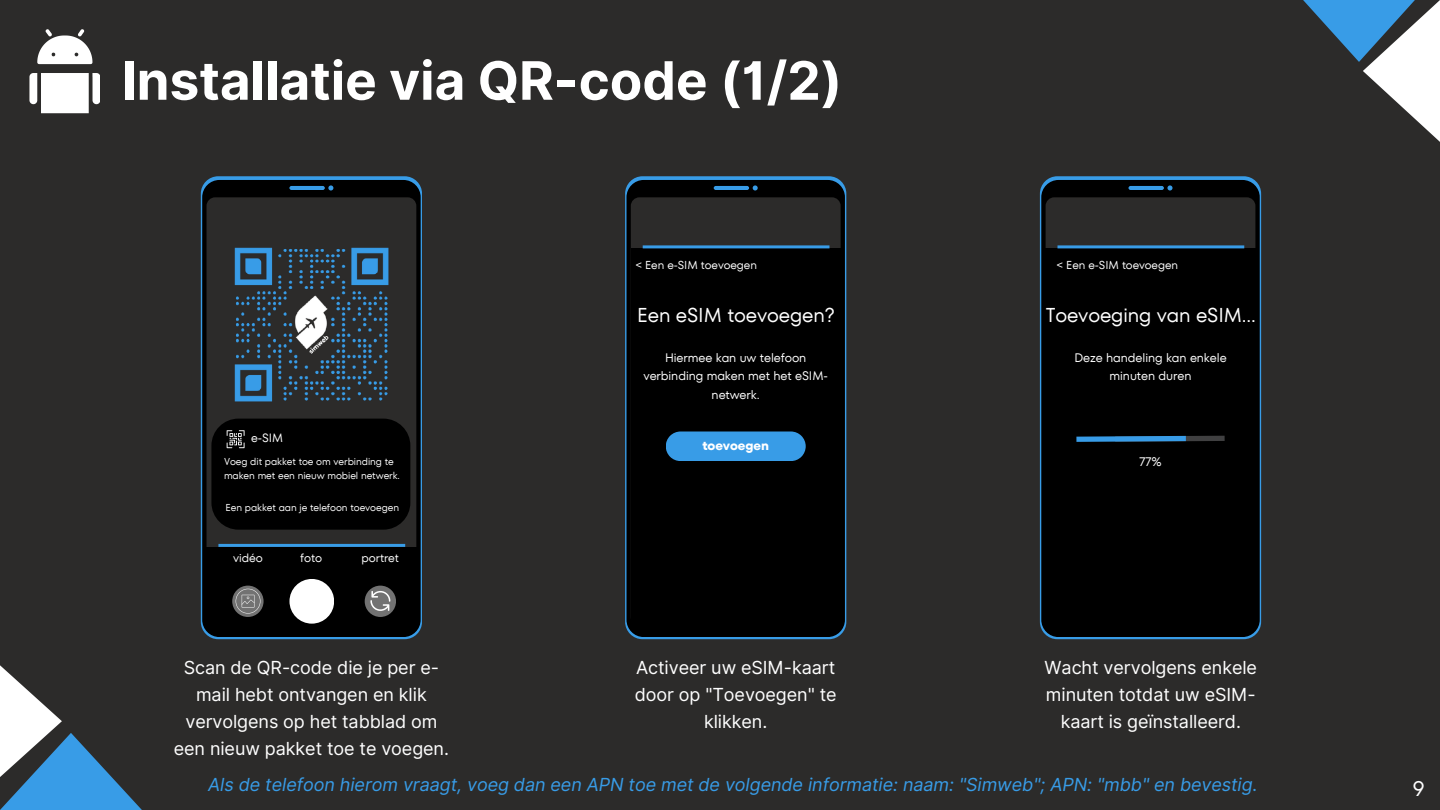
<style>
.page{position:relative;width:1440px;height:810px;background:#2c2b2a}
.page>*{position:absolute;margin:0;border:0;box-sizing:border-box;transform-origin:0 0}
.t1{font:700 53px "Inter";color:#fff}
.t2{font:21px "TT Fors";color:#fff}
.t3{font:20px "TT Fors";letter-spacing:-.005em;color:#fff}
.t4{font:18px/27px "Inter";letter-spacing:-.005em;color:#fff;text-align:center}
.t5{font:italic 18px "Inter";letter-spacing:-.005em;color:#389ce7}
.t6{font:12.4px/18.6px "TT Fors";letter-spacing:-.005em;color:#fff;text-align:center}
.t7{font:700 12.4px "TT Fors";letter-spacing:-.005em;color:#fff}
.t8{font:12px "TT Fors";color:#fff}
.t9{font:11.9px "TT Fors";letter-spacing:-.005em;color:#fff}
.t10{font:11.5px "TT Fors";letter-spacing:-.005em;color:#fff}
.t11{font:10px/14.2px "TT Fors";letter-spacing:-.005em;color:#fff}
</style>
<div class="page">
<svg style="left:0;top:665px;width:142px;height:145px"></svg>
<svg style="left:1303px;top:0;width:137px;height:142px"></svg>
<svg style="left:29px;top:73px;width:71px;height:40px;background:#dbdbdb"></svg>
<svg style="left:37px;top:29px;width:55px;height:35px"></svg>
<svg style="left:201px;top:176px;width:221px;height:463px;background:#3690d3"></svg>
<svg style="left:202px;top:180px;width:219px;height:457px"></svg>
<svg style="left:289px;top:182px;width:45px;height:9px"></svg>
<img style="left:224px;top:237px;width:175px;height:175px">
<div style="left:205px;top:547px;width:213px;height:80px;background:#000"></div>
<div style="left:289px;top:579px;width:45px;height:45px;background:#fff;border-radius:50%"></div>
<hr style="left:218px;top:544px;width:187px;height:3px;background:#389ce7">
<div style="left:365px;top:586px;width:31px;height:31px;background:#727272;border-radius:50%"></div>
<svg style="left:370px;top:591px;width:20px;height:20px"></svg>
<svg style="left:232px;top:586px;width:32px;height:31px"></svg>
<svg style="left:236px;top:588px;width:26px;height:26px"></svg>
<div style="left:211px;top:419px;width:199px;height:111px;background:#000;border-radius:27px"></div>
<svg style="left:227px;top:430px;width:18px;height:18px"></svg>
<svg style="left:625px;top:176px;width:221px;height:463px;background:#3183c0"></svg>
<svg style="left:627px;top:180px;width:218px;height:457px"></svg>
<svg style="left:713px;top:182px;width:45px;height:9px"></svg>
<div style="left:631px;top:248px;width:211px;height:381px;background:#000"></div>
<hr style="left:643px;top:245px;width:186px;height:3px;background:#389ce7">
<svg style="left:666px;top:431px;width:140px;height:30px;background:#3492d8"></svg>
<svg style="left:1040px;top:176px;width:221px;height:463px;background:#3690d3"></svg>
<svg style="left:1041px;top:180px;width:219px;height:457px"></svg>
<svg style="left:1128px;top:182px;width:45px;height:9px"></svg>
<div style="left:1045px;top:248px;width:211px;height:381px;background:#000"></div>
<hr style="left:1058px;top:245px;width:186px;height:3px;background:#389ce7">
<svg style="left:1076px;top:435px;width:149px;height:7px"></svg>
<h1 class="t1" style="left:122px;top:49px;width:722px">Installatie via QR-code (1/2)</h1>
<p class="t10" style="left:636px;top:257px;width:123px">&lt; Een e-SIM toevoegen</p>
<p class="t8" style="left:251px;top:430px;width:33px">e-SIM</p>
<p class="t11" style="left:224px;top:455px;width:177px">Voeg dit pakket toe om verbinding te maken met een nieuw mobiel netwerk.</p>
<p class="t11" style="left:226px;top:500px;width:175px">Een pakket aan je telefoon toevoegen</p>
<p class="t9" style="left:233px;top:549px;width:31px">vidéo</p>
<p class="t9" style="left:300px;top:549px;width:23px">foto</p>
<p class="t9" style="left:362px;top:549px;width:39px">portret</p>
<p class="t4" style="left:174px;top:654px;width:277px">Scan de QR-code die je per e&shy;mail hebt ontvangen en klik vervolgens op het tabblad om een nieuw pakket toe te voegen.</p>
<p class="t3" style="left:637px;top:301px;width:199px">Een eSIM toevoegen?</p>
<p class="t6" style="left:643px;top:348px;width:186px">Hiermee kan uw telefoon verbinding maken met het eSIM&shy;netwerk.</p>
<p class="t7" style="left:702px;top:437px;width:68px">toevoegen</p>
<p class="t4" style="left:635px;top:654px;width:204px">Activeer uw eSIM-kaart door op "Toevoegen" te klikken.</p>
<p class="t10" style="left:1057px;top:257px;width:123px">&lt; Een e-SIM toevoegen</p>
<p class="t3" style="left:1046px;top:301px;width:212px">Toevoeging van eSIM...</p>
<p class="t6" style="left:1074px;top:348px;width:154px">Deze handeling kan enkele minuten duren</p>
<p class="t6" style="left:1139px;top:453px;width:24px">77%</p>
<p class="t4" style="left:1045px;top:654px;width:214px">Wacht vervolgens enkele minuten totdat uw eSIM&shy;kaart is geïnstalleerd.</p>
<p class="t5" style="left:208px;top:774px;width:1051px">Als de telefoon hierom vraagt, voeg dan een APN toe met de volgende informatie: naam: "Simweb"; APN: "mbb" en bevestig.</p>
<p class="t2" style="left:1413px;top:774px;width:13px">9</p>
</div>
